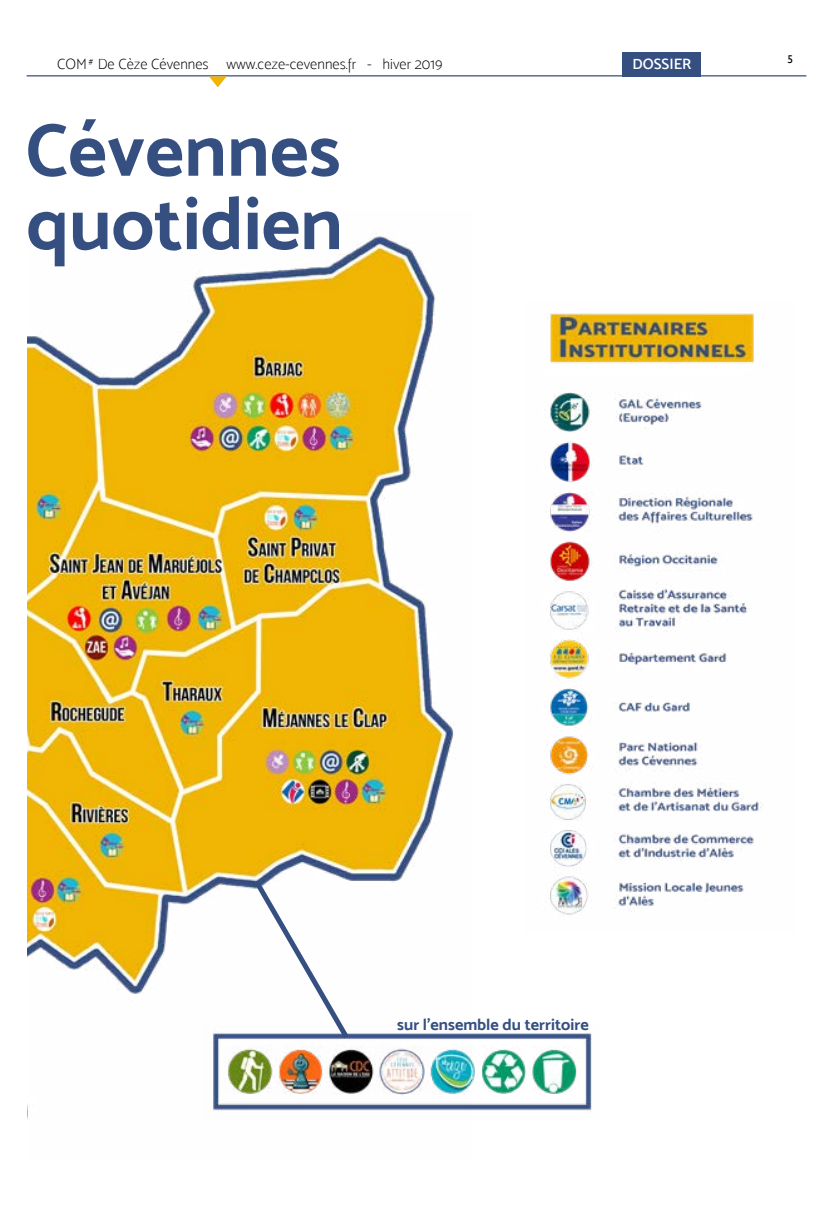
<style>
.page{position:relative;width:833px;height:1205px;background:#fff}
.page>*{position:absolute;margin:0;border:0;box-sizing:border-box;transform-origin:0 0}
.t1{font:75px/73.4px "Mosk Bold 700";color:#364f81}
.t2{font:16.25px "Mosk Bold 700";color:#364f81}
.t3{font:15px "Mosk Thin 100";color:#000}
.t4{font:15px "Mosk Semi Bold 600";color:#fff}
.t5{font:11.25px "Gill Sans";color:#010202}
.t6{font:10px "Minion Pro";color:#000}
</style>
<div class="page">
<hr style="left:27px;top:75px;width:779px;height:1px;background:#364f81">
<div style="left:622px;top:52px;width:79px;height:24px;background:#364f81"></div>
<svg style="left:208px;top:75px;width:20px;height:13px"></svg>
<img style="left:27px;top:234px;width:427px;height:885px">
<img style="left:546px;top:313px;width:216px;height:602px">
<img style="left:204px;top:1025px;width:388px;height:94px">
<svg style="left:251px;top:877px;width:102px;height:167px"></svg>
<p class="t6" style="left:89px;top:55px;width:6px">#</p>
<p class="t4" style="left:632px;top:55px;width:60px">DOSSIER</p>
<p class="t5" style="left:787px;top:52px;width:7px">5</p>
<p class="t3" style="left:57px;top:55px;width:387px">COM De Cèze Cévennes www.ceze-cevennes.fr - hiver 2019</p>
<h1 class="t1" style="left:26px;top:112px;width:319px">Cévennes quotidien</h1>
<p class="t2" style="left:397px;top:1014px;width:193px">sur l’ensemble du territoire</p>
</div>
